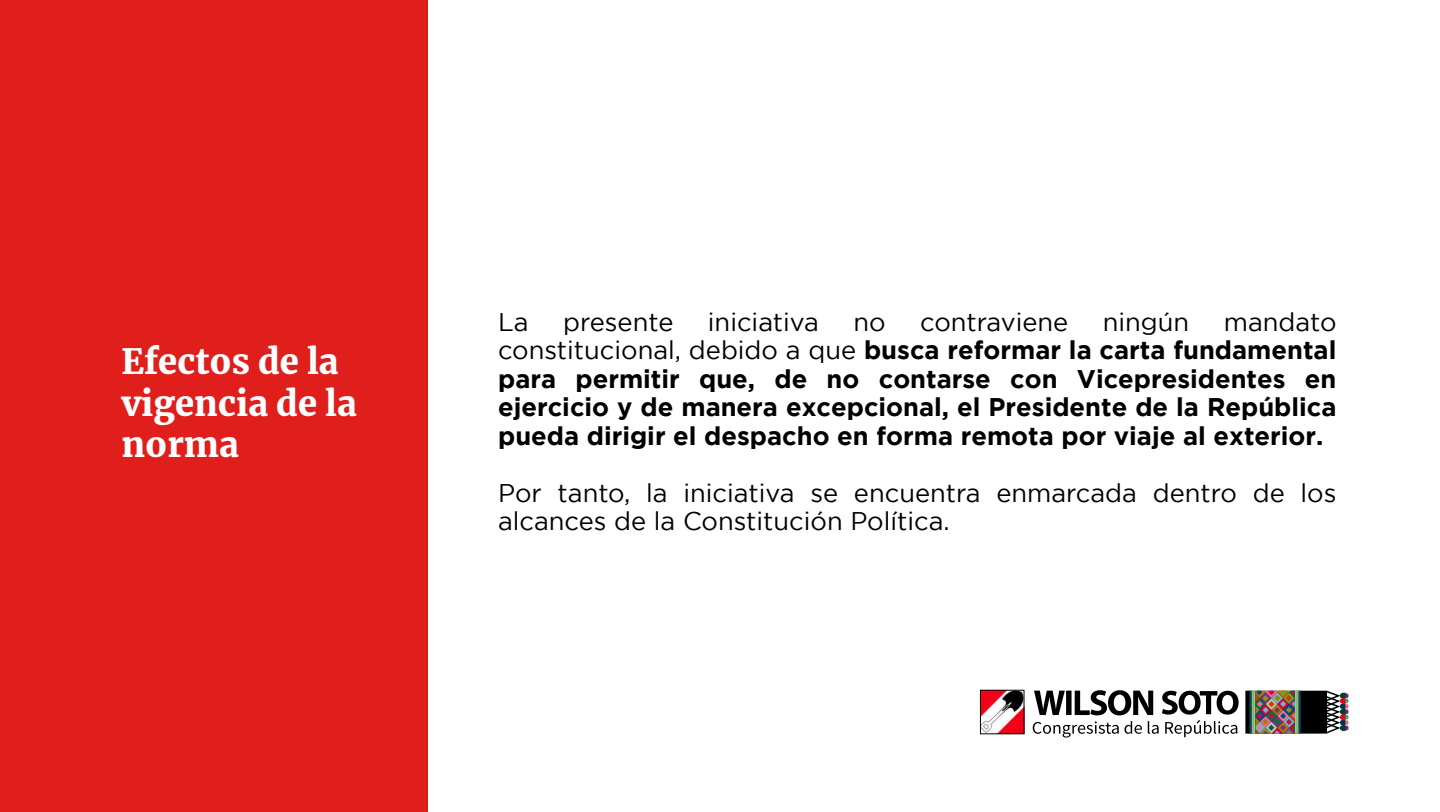
<style>
.page{position:relative;width:1440px;height:812px;background:#fff}
.page>*{position:absolute;margin:0;border:0;box-sizing:border-box;transform-origin:0 0}
.t1{font:900 34.5px/41.4px "Merriweather";color:#fff}
.t2{font:700 25.5px/28.5px "Gotham";color:#000;text-align:justify}
.t3{font:25.5px/28.5px "Gotham";color:#000}
.s1{font-weight:400}
</style>
<div class="page">
<div style="left:0;top:0;width:428px;height:812px;background:#e01e1b"></div>
<div style="left:1245px;top:690px;width:82px;height:43px;background:#000"></div>
<hr style="left:1299px;top:690px;width:2px;height:43px;background:#004b63">
<hr style="left:1296px;top:690px;width:3px;height:43px;background:#86bc7c">
<hr style="left:1295px;top:690px;width:2px;height:43px;background:#9ec87c">
<hr style="left:1249px;top:690px;width:3px;height:43px;background:#004b63">
<hr style="left:1252px;top:690px;width:2px;height:43px;background:#86bc7c">
<hr style="left:1253px;top:690px;width:2px;height:43px;background:#9ec87c">
<svg style="left:1256px;top:690px;width:39px;height:43px;background:#87645d"></svg>
<svg style="left:1325px;top:690px;width:24px;height:44px"></svg>
<img style="left:982px;top:692px;width:40px;height:40px">
<div style="left:980px;top:690px;width:44px;height:44px;border:1px solid #000"></div>
<svg style="left:1033px;top:690px;width:206px;height:47px"></svg>
<h1 class="t1" style="left:121px;top:340px;width:237px">Efectos de la vigencia de la norma</h1>
<p class="t3" style="left:498px;top:307px;width:32px">La</p>
<p class="t3" style="left:563px;top:307px;width:112px">presente</p>
<p class="t3" style="left:708px;top:307px;width:113px">iniciativa</p>
<p class="t3" style="left:854px;top:307px;width:34px">no</p>
<p class="t3" style="left:920px;top:307px;width:150px">contraviene</p>
<p class="t3" style="left:1103px;top:307px;width:88px">ningún</p>
<p class="t2" style="left:498px;top:307px;width:840px;text-indent:726px"><span class="s1">mandato constitucional, debido a que</span> busca reformar la carta fundamental para permitir que, de no contarse con Vicepresidentes en ejercicio y de manera excepcional, el Presidente de la República pueda dirigir el despacho en forma remota por viaje al exterior.</p>
<p class="t3" style="left:498px;top:478px;width:840px">Por tanto, la iniciativa se encuentra enmarcada dentro de los alcances de la Constitución Política.</p>
</div>
